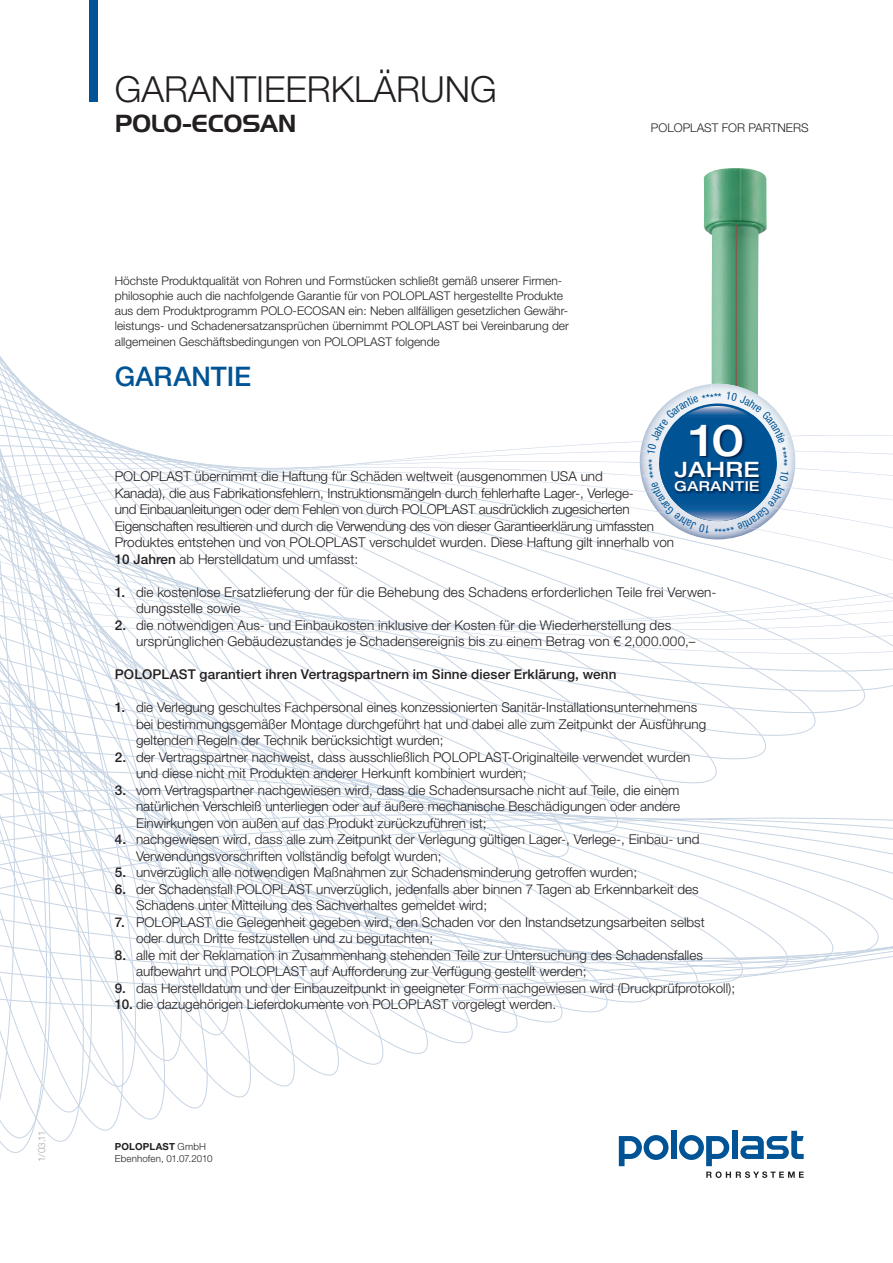
<style>
.page{position:relative;width:893px;height:1263px;background:#fff}
.page>*{position:absolute;margin:0;border:0;box-sizing:border-box;transform-origin:0 0}
.t1{font:500 expanded 44.25px "Helvetica Neue LT Pro";color:#fff}
.t2{font:300 36px "Helvetica Neue LT Pro";color:#231f20}
.t3{font:500 27px "Helvetica Neue LT Pro";color:#005495}
.t4{font:24px "Handel Gothic BT";color:#231f20}
.t5{font:500 expanded 21.3px "Helvetica Neue LT Pro";letter-spacing:.03em;color:#fff}
.t6{font:500 expanded 13.8px "Helvetica Neue LT Pro";letter-spacing:.035em;color:#fff}
.t7{font:300 13.5px/16.5px "Helvetica Neue LT Pro";color:#231f20}
.t8{font:500 13.5px "Helvetica Neue LT Pro";letter-spacing:.01em;color:#231f20}
.t9{font:300 12px/15px "Helvetica Neue LT Pro";color:#231f20}
.t10{font:300 9.75px/11.7px "Helvetica Neue LT Pro";letter-spacing:.005em;color:#231f20}
.t11{font:300 9.75px "Helvetica Neue LT Pro";color:#a8a9ad}
.s1{font-weight:500}
.s2{font-weight:700}
</style>
<div class="page">
<svg style="left:797px;top:817px;width:44px;height:154px"></svg>
<svg style="left:753px;top:817px;width:44px;height:159px"></svg>
<svg style="left:709px;top:817px;width:44px;height:167px"></svg>
<svg style="left:665px;top:818px;width:44px;height:175px"></svg>
<svg style="left:4px;top:1045px;width:197px;height:25px"></svg>
<svg style="left:0;top:1021px;width:248px;height:24px"></svg>
<svg style="left:0;top:997px;width:297px;height:24px"></svg>
<svg style="left:0;top:973px;width:345px;height:24px"></svg>
<svg style="left:0;top:949px;width:393px;height:24px"></svg>
<svg style="left:0;top:925px;width:441px;height:24px"></svg>
<svg style="left:0;top:901px;width:489px;height:24px"></svg>
<svg style="left:0;top:877px;width:537px;height:24px"></svg>
<svg style="left:0;top:853px;width:585px;height:24px"></svg>
<svg style="left:0;top:356px;width:633px;height:497px"></svg>
<svg style="left:0;top:358px;width:681px;height:471px"></svg>
<svg style="left:0;top:372px;width:711px;height:433px"></svg>
<svg style="left:0;top:386px;width:758px;height:394px"></svg>
<svg style="left:0;top:400px;width:805px;height:356px"></svg>
<svg style="left:0;top:414px;width:852px;height:318px"></svg>
<svg style="left:0;top:428px;width:893px;height:280px"></svg>
<svg style="left:0;top:658px;width:893px;height:26px"></svg>
<svg style="left:0;top:642px;width:893px;height:16px"></svg>
<svg style="left:0;top:635px;width:893px;height:7px"></svg>
<svg style="left:0;top:432px;width:893px;height:203px"></svg>
<div style="left:89px;top:0;width:9px;height:102px;background:#005495"></div>
<img style="left:704px;top:168px;width:63px;height:216px">
<img style="left:640px;top:384px;width:155px;height:155px">
<img style="left:641px;top:475px;width:150px;height:13px">
<img style="left:640px;top:462px;width:155px;height:7px">
<img style="left:640px;top:450px;width:155px;height:1px">
<img style="left:642px;top:436px;width:149px;height:6px">
<img style="left:712px;top:384px;width:46px;height:1px">
<div style="left:671px;top:1131px;width:6px;height:28px;background:#005495"></div>
<svg style="left:679px;top:1131px;width:125px;height:47px"></svg>
<svg style="left:619px;top:1135px;width:49px;height:31px"></svg>
<svg style="left:646px;top:385px;width:143px;height:149px"></svg>
<p class="t11" style="left:36px;top:1161px;width:32px;rotate:-90deg">1/03.11</p>
<h2 class="t2" style="left:115px;top:67px;width:384px">GARANTIEERKLÄRUNG</h2>
<h3 class="t4" style="left:115px;top:109px;width:183px">POLO-ECOSAN</h3>
<p class="t9" style="left:115px;top:273px;width:456px">Höchste Produktqualität von Rohren und Formstücken schließt gemäß unserer Firmen&shy;philosophie auch die nachfolgende Garantie für von POLOPLAST hergestellte Produkte aus dem Produktprogramm POLO-ECOSAN ein: Neben allfälligen gesetzlichen Gewähr&shy;leistungs- und Schadenersatzansprüchen übernimmt POLOPLAST bei Vereinbarung der</p>
<p class="t9" style="left:115px;top:334px;width:326px">allgemeinen Geschäftsbedingungen von POLOPLAST folgende</p>
<h3 class="t3" style="left:115px;top:361px;width:138px">GARANTIE</h3>
<p class="t9" style="left:651px;top:120px;width:159px">POLOPLAST FOR PARTNERS</p>
<h1 class="t1" style="left:689px;top:412px;width:56px">10</h1>
<h3 class="t5" style="left:674px;top:456px;width:86px">JAHRE</h3>
<p class="t6" style="left:674px;top:478px;width:86px">GARANTIE</p>
<p class="t7" style="left:115px;top:468px;width:561px">POLOPLAST übernimmt die Haftung für Schäden weltweit (ausgenommen USA und<br>Kanada), die aus Fabrikationsfehlern, Instruktionsmängeln durch fehlerhafte Lager-, Verlege-<br>und Einbauanleitungen oder dem Fehlen von durch POLOPLAST ausdrücklich zugesicherten Eigenschaften resultieren und durch die Verwendung des von dieser Garantieerklärung umfassten Produktes entstehen und von POLOPLAST verschuldet wurden. Diese Haftung gilt innerhalb von <span class="s1">10 Jahren</span> ab Herstelldatum und umfasst:</p>
<p class="t7" style="left:136px;top:583px;width:582px;text-indent:-21px"><span class="s1">1.</span> die kostenlose Ersatzlieferung der für die Behebung des Schadens erforderlichen Teile frei Verwen&shy;dungsstelle sowie</p>
<p class="t7" style="left:136px;top:616px;width:561px;text-indent:-21px"><span class="s1">2.</span> die notwendigen Aus- und Einbaukosten inklusive der Kosten für die Wiederherstellung des ursprünglichen Gebäudezustandes je Schadensereignis bis zu einem Betrag von € 2,000.000,–</p>
<p class="t8" style="left:115px;top:666px;width:503px">POLOPLAST garantiert ihren Vertragspartnern im Sinne dieser Erklärung, wenn</p>
<p class="t7" style="left:136px;top:699px;width:572px;text-indent:-21px"><span class="s1">1.</span> die Verlegung geschultes Fachpersonal eines konzessionierten Sanitär-Installationsunternehmens bei bestimmungsgemäßer Montage durchgeführt hat und dabei alle zum Zeitpunkt der Ausführung geltenden Regeln der Technik berücksichtigt wurden;</p>
<p class="t7" style="left:136px;top:748px;width:556px;text-indent:-21px"><span class="s1">2.</span> der Vertragspartner nachweist, dass ausschließlich POLOPLAST-Originalteile verwendet wurden und diese nicht mit Produkten anderer Herkunft kombiniert wurden;</p>
<p class="t7" style="left:136px;top:781px;width:546px;text-align:justify;text-indent:-21px"><span class="s1">3.</span> vom Vertragspartner nachgewiesen wird, dass die Schadensursache nicht auf Teile, die einem natürlichen Verschleiß unterliegen oder auf äußere mechanische Beschädigungen oder andere Einwirkungen von außen auf das Produkt zurückzuführen ist;</p>
<p class="t7" style="left:136px;top:831px;width:565px;text-indent:-21px"><span class="s1">4.</span> nachgewiesen wird, dass alle zum Zeitpunkt der Verlegung gültigen Lager-, Verlege-, Einbau- und<br>Verwendungsvorschriften vollständig befolgt wurden;</p>
<p class="t7" style="left:115px;top:864px;width:524px"><span class="s1">5.</span> unverzüglich alle notwendigen Maßnahmen zur Schadensminderung getroffen wurden;</p>
<p class="t7" style="left:136px;top:880px;width:564px;text-indent:-21px"><span class="s1">6.</span> der Schadensfall POLOPLAST unverzüglich, jedenfalls aber binnen 7 Tagen ab Erkennbarkeit des<br>Schadens unter Mitteilung des Sachverhaltes gemeldet wird;</p>
<p class="t7" style="left:136px;top:913px;width:570px;text-indent:-21px"><span class="s1">7.</span> POLOPLAST die Gelegenheit gegeben wird, den Schaden vor den Instandsetzungsarbeiten selbst oder durch Dritte festzustellen und zu begutachten;</p>
<p class="t7" style="left:136px;top:946px;width:568px;text-indent:-21px"><span class="s1">8.</span> alle mit der Reklamation in Zusammenhang stehenden Teile zur Untersuchung des Schadensfalles aufbewahrt und POLOPLAST auf Aufforderung zur Verfügung gestellt werden;</p>
<p class="t7" style="left:115px;top:979px;width:622px"><span class="s1">9.</span> das Herstelldatum und der Einbauzeitpunkt in geeigneter Form nachgewiesen wird (Druckprüfprotokoll);</p>
<p class="t7" style="left:115px;top:996px;width:443px"><span class="s1">10.</span> die dazugehörigen Lieferdokumente von POLOPLAST vorgelegt werden.</p>
<p class="t10" style="left:115px;top:1140px;width:99px"><span class="s2">POLOPLAST</span> GmbH<br>Ebenhofen, 01.07.2010</p>
</div>
